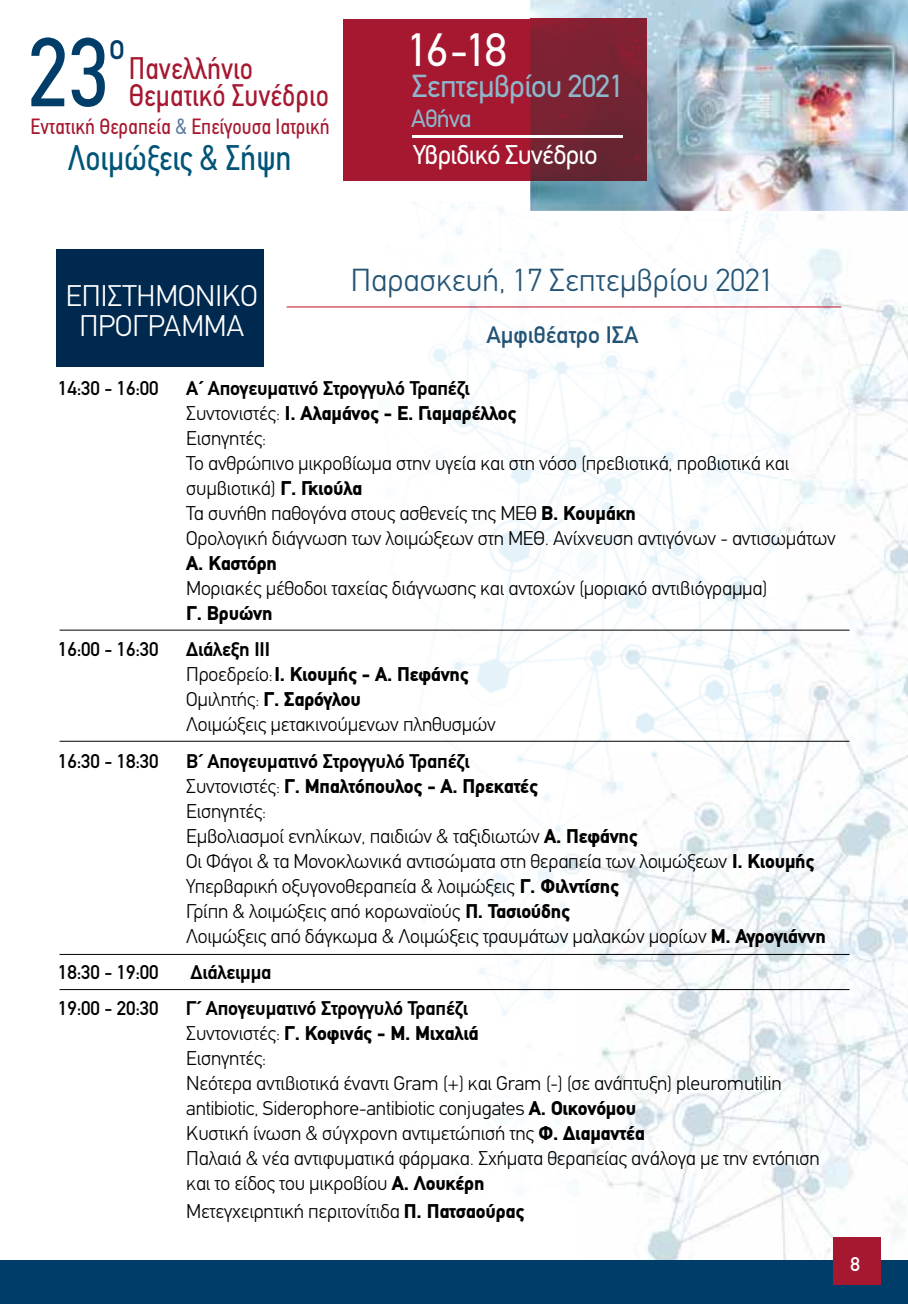
<style>
.page{position:relative;width:908px;height:1304px;background:#fff}
.page>*{position:absolute;margin:0;border:0;box-sizing:border-box;transform-origin:0 0}
.t1{font:97.8px "PF Din Text Condensed";color:#003e69}
.t2{font:47px "PF Din Text";color:#fff}
.t3{font:38px "PF Din Text Condensed";color:#003e69}
.t4{font:35.8px "PF Din Text Condensed";color:#005478}
.t5{font:300 32px "PF Din Text";color:#245475}
.t6{font:32px "PF Din Text";letter-spacing:-.025em;color:#8eb7cb}
.t7{font:31.4px/27px "PF Din Text Condensed";color:#a61830}
.t8{font:300 30px/30px "PF Din Text";color:#fff;text-align:center}
.t9{font:27.2px "PF Din Text";letter-spacing:-.025em;color:#fff}
.t10{font:25.2px "PF Din Text";letter-spacing:-.025em;color:#8eb7cb}
.t11{font:500 24px "PF Din Text";color:#245475}
.t12{font:22.2px "PF Din Text Condensed";color:#a61830}
.t13{font:300 20px/25px "PF Din Text";letter-spacing:-.01em;color:#000}
.t14{font:500 20px "PF Din Text";letter-spacing:-.01em;color:#000}
.t15{font:900 20px "PF Din Text";letter-spacing:-.01em;color:#000}
.t16{font:700 20px "PF Din Text";letter-spacing:-.01em;color:#000}
.t17{font:500 20px "PF Din Text";color:#fff}
.s1{color:#5c7a9f}
.s2{font-weight:700}
.s3{font-weight:900}
</style>
<div class="page">
<img style="left:181px;top:202px;width:398px;height:1011px">
<img style="left:579px;top:211px;width:328px;height:1049px">
<div style="left:0;top:1260px;width:907px;height:44px;background:#003e69"></div>
<img style="left:529px;top:0;width:378px;height:211px">
<div style="left:343px;top:19px;width:186px;height:162px;background:#a61830"></div>
<img style="left:529px;top:19px;width:117px;height:162px">
<hr style="left:412px;top:135px;width:210px;height:2px;background:#fff">
<div style="left:832px;top:1237px;width:47px;height:47px;background:#a61830"></div>
<hr style="left:60px;top:630px;width:789px;height:1px;background:#000">
<hr style="left:60px;top:741px;width:789px;height:1px;background:#000">
<hr style="left:60px;top:954px;width:789px;height:1px;background:#000">
<hr style="left:60px;top:989px;width:789px;height:1px;background:#000">
<div style="left:57px;top:250px;width:207px;height:117px;background:#00294f"></div>
<hr style="left:286px;top:307px;width:554px;height:1px;background:#c10b24">
<h1 class="t1" style="left:28px;top:16px;width:83px">23</h1>
<h3 class="t3" style="left:109px;top:24px;width:18px">o</h3>
<h3 class="t7" style="left:129px;top:55px;width:202px">Πανελλήνιο<br>Θεµατικό Συνέδριο</h3>
<p class="t12" style="left:31px;top:113px;width:300px">Εντατική Θεραπεία <span class="s1">&amp;</span> Επείγουσα Ιατρική</p>
<h3 class="t4" style="left:68px;top:137px;width:225px">Λοιµώξεις &amp; Σήψη</h3>
<h2 class="t2" style="left:407px;top:22px;width:101px">16-18</h2>
<h3 class="t6" style="left:411px;top:67px;width:213px">Σεπτεµβρίου 2021</h3>
<p class="t10" style="left:411px;top:103px;width:62px">Αθήνα</p>
<h3 class="t9" style="left:413px;top:139px;width:186px">Υβριδικό Συνέδριο</h3>
<h3 class="t8" style="left:66px;top:281px;width:193px">ΕΠΙΣΤΗΜΟΝΙΚΟ<br>ΠΡΟΓΡΑΜΜΑ</h3>
<h3 class="t5" style="left:351px;top:261px;width:424px">Παρασκευή, 17 Σεπτεμβρίου 2021</h3>
<p class="t11" style="left:486px;top:321px;width:154px">Αμφιθέατρο ΙΣΑ</p>
<p class="t14" style="left:58px;top:377px;width:102px">14:30 - 16:00</p>
<p class="t13" style="left:186px;top:376px;width:650px"><span class="s2">Α΄ Απογευματινό Στρογγυλό Τραπέζι<br></span>Συντονιστές: <span class="s3">Ι. Αλαμάνος - Ε. Γιαμαρέλλος<br></span>Εισηγητές:<br>Το ανθρώπινο μικροβίωμα στην υγεία και στη νόσο (πρεβιοτικά, προβιοτικά και συμβιοτικά) <span class="s3">Γ. Γκιούλα<br></span>Τα συνήθη παθογόνα στους ασθενείς της ΜΕΘ <span class="s3">Β. Κουμάκη<br></span>Ορολογική διάγνωση των λοιμώξεων στη ΜΕΘ. Ανίχνευση αντιγόνων - αντισωμάτων</p>
<p class="t15" style="left:186px;top:551px;width:92px">Α. Καστόρη</p>
<p class="t13" style="left:186px;top:576px;width:582px">Μοριακές μέθοδοι ταχείας διάγνωσης και αντοχών (μοριακό αντιβιόγραμμα)</p>
<p class="t15" style="left:186px;top:601px;width:88px">Γ. Βρυώνη</p>
<p class="t14" style="left:58px;top:638px;width:102px">16:00 - 16:30</p>
<p class="t13" style="left:186px;top:637px;width:311px"><span class="s2">Διάλεξη ΙΙΙ<br></span>Προεδρείο:<span class="s3">Ι. Κιουμής - Α. Πεφάνης<br></span>Ομιλητής: <span class="s3">Γ. Σαρόγλου<br></span>Λοιμώξεις μετακινούμενων πληθυσμών</p>
<p class="t14" style="left:58px;top:749px;width:102px">16:30 - 18:30</p>
<p class="t13" style="left:186px;top:748px;width:641px"><span class="s2">Β΄ Απογευματινό Στρογγυλό Τραπέζι<br></span>Συντονιστές: <span class="s3">Γ. Μπαλτόπουλος - Α. Πρεκατές<br></span>Εισηγητές:<br>Εμβολιασμοί ενηλίκων, παιδιών &amp; ταξιδιωτών <span class="s3">Α. Πεφάνης<br></span>Οι Φάγοι &amp; τα Μονοκλωνικά αντισώματα στη θεραπεία των λοιμώξεων <span class="s3">Ι. Κιουμής </span>Υπερβαρική οξυγονοθεραπεία &amp; λοιμώξεις <span class="s3">Γ. Φιλντίσης<br></span>Γρίπη &amp; λοιμώξεις από κορωναϊούς <span class="s3">Π. Τασιούδης<br></span>Λοιμώξεις από δάγκωμα &amp; Λοιμώξεις τραυμάτων μαλακών μορίων <span class="s3">Μ. Αγρογιάννη</span></p>
<p class="t14" style="left:58px;top:961px;width:102px">18:30 - 19:00</p>
<p class="t16" style="left:190px;top:960px;width:82px">Διάλειμμα</p>
<p class="t14" style="left:58px;top:997px;width:102px">19:00 - 20:30</p>
<p class="t13" style="left:186px;top:996px;width:635px"><span class="s2">Γ΄ Απογευματινό Στρογγυλό Τραπέζι<br></span>Συντονιστές: <span class="s3">Γ. Κοφινάς - Μ. Μιχαλιά<br></span>Εισηγητές:<br>Νεότερα αντιβιοτικά έναντι Gram (+) και Gram (-) (σε ανάπτυξη) pleuromutilin antibiotic, Siderophore-antibiotic conjugates <span class="s3">Α. Οικονόμου<br></span>Κυστική ίνωση &amp; σύγχρονη αντιμετώπισή της <span class="s3">Φ. Διαμαντέα<br></span>Παλαιά &amp; νέα αντιφυματικά φάρμακα. Σχήματα θεραπείας ανάλογα με την εντόπιση και το είδος του μικροβίου <span class="s3">Α. Λουκέρη</span></p>
<p class="t13" style="left:186px;top:1199px;width:339px">Μετεγχειρητική περιτονίτιδα <span class="s3">Π. Πατσαούρας</span></p>
<p class="t17" style="left:850px;top:1252px;width:11px">8</p>
</div>
